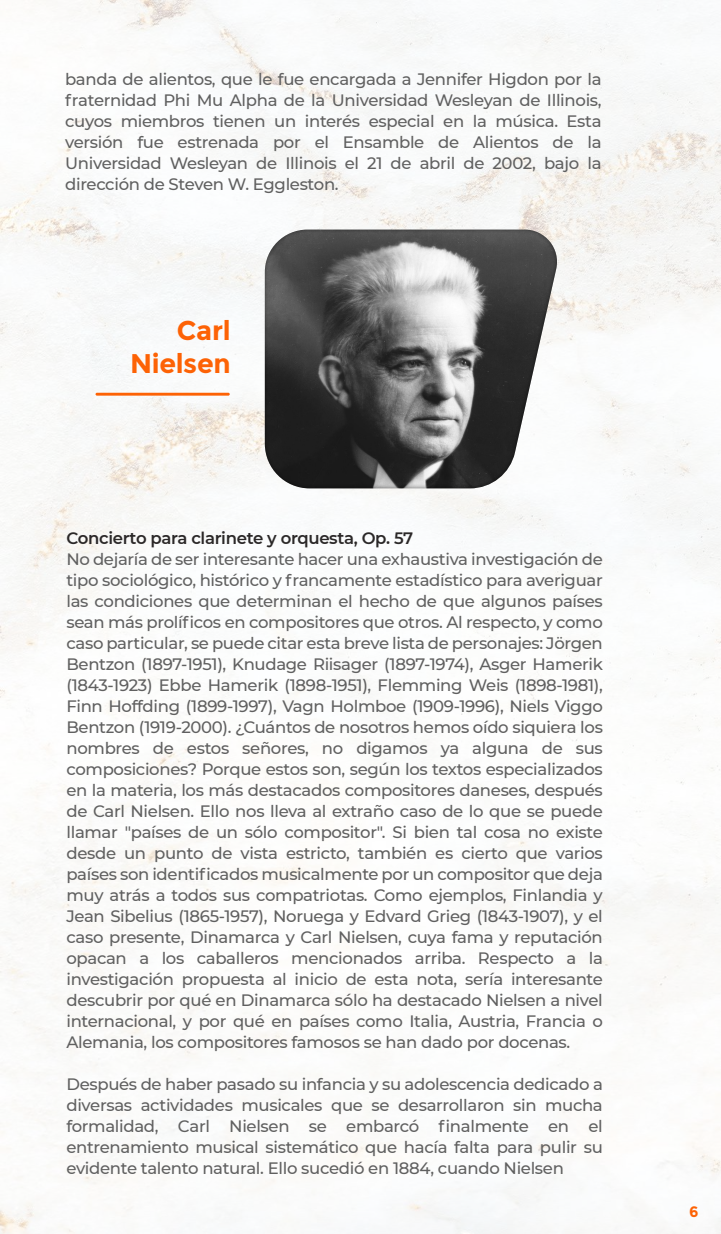
<style>
.page{position:relative;width:721px;height:1234px;background:#fff}
.page>*{position:absolute;margin:0;border:0;box-sizing:border-box;transform-origin:0 0}
.t1{font:700 27px/32.4px "Montserrat";letter-spacing:-.01em;color:#fd6205;text-align:right}
.t2{font:500 16.5px/21px "Montserrat";letter-spacing:-.02em;color:#606060;text-align:justify}
.t3{font:600 16.5px "Montserrat";letter-spacing:-.02em;color:#2b2828}
.t4{font:700 15px "Montserrat";color:#fd6205}
</style>
<div class="page">
<img style="left:0;top:0;width:721px;height:1233px">
<svg style="left:265px;top:229px;width:293px;height:259px;background:#676767"></svg>
<hr style="left:96px;top:392px;width:134px;height:3px;background:#fd6205">
<p class="t2" style="left:65px;top:68px;width:538px">banda de alientos, que le fue encargada a Jennifer Higdon por la fraternidad Phi Mu Alpha de la Universidad Wesleyan de Illinois, cuyos miembros tienen un interés especial en la música. Esta versión fue estrenada por el Ensamble de Alientos de la Universidad Wesleyan de Illinois el 21 de abril de 2002, bajo la dirección de Steven W. Eggleston.</p>
<h1 class="t1" style="left:130px;top:314px;width:102px">Carl<br>Nielsen</h1>
<p class="t3" style="left:66px;top:526px;width:348px">Concierto para clarinete y orquesta, Op. 57</p>
<p class="t2" style="left:66px;top:547px;width:538px">No dejaría de ser interesante hacer una exhaustiva investigación de tipo sociológico, histórico y francamente estadístico para averiguar las condiciones que determinan el hecho de que algunos países sean más prolíficos en compositores que otros. Al respecto, y como caso particular, se puede citar esta breve lista de personajes: Jörgen Bentzon (1897-1951), Knudage Riisager (1897-1974), Asger Hamerik (1843-1923) Ebbe Hamerik (1898-1951), Flemming Weis (1898-1981), Finn Hoffding (1899-1997), Vagn Holmboe (1909-1996), Niels Viggo Bentzon (1919-2000). ¿Cuántos de nosotros hemos oído siquiera los nombres de estos señores, no digamos ya alguna de sus composiciones? Porque estos son, según los textos especializados en la materia, los más destacados compositores daneses, después de Carl Nielsen. Ello nos lleva al extraño caso de lo que se puede llamar "países de un sólo compositor". Si bien tal cosa no existe desde un punto de vista estricto, también es cierto que varios países son identificados musicalmente por un compositor que deja muy atrás a todos sus compatriotas. Como ejemplos, Finlandia y Jean Sibelius (1865-1957), Noruega y Edvard Grieg (1843-1907), y el caso presente, Dinamarca y Carl Nielsen, cuya fama y reputación opacan a los caballeros mencionados arriba. Respecto a la investigación propuesta al inicio de esta nota, sería interesante descubrir por qué en Dinamarca sólo ha destacado Nielsen a nivel internacional, y por qué en países como Italia, Austria, Francia o Alemania, los compositores famosos se han dado por docenas.</p>
<p class="t2" style="left:66px;top:1072px;width:538px">Después de haber pasado su infancia y su adolescencia dedicado a diversas actividades musicales que se desarrollaron sin mucha formalidad, Carl Nielsen se embarcó finalmente en el entrenamiento musical sistemático que hacía falta para pulir su evidente talento natural. Ello sucedió en 1884, cuando Nielsen</p>
<p class="t4" style="left:689px;top:1202px;width:11px">6</p>
</div>
